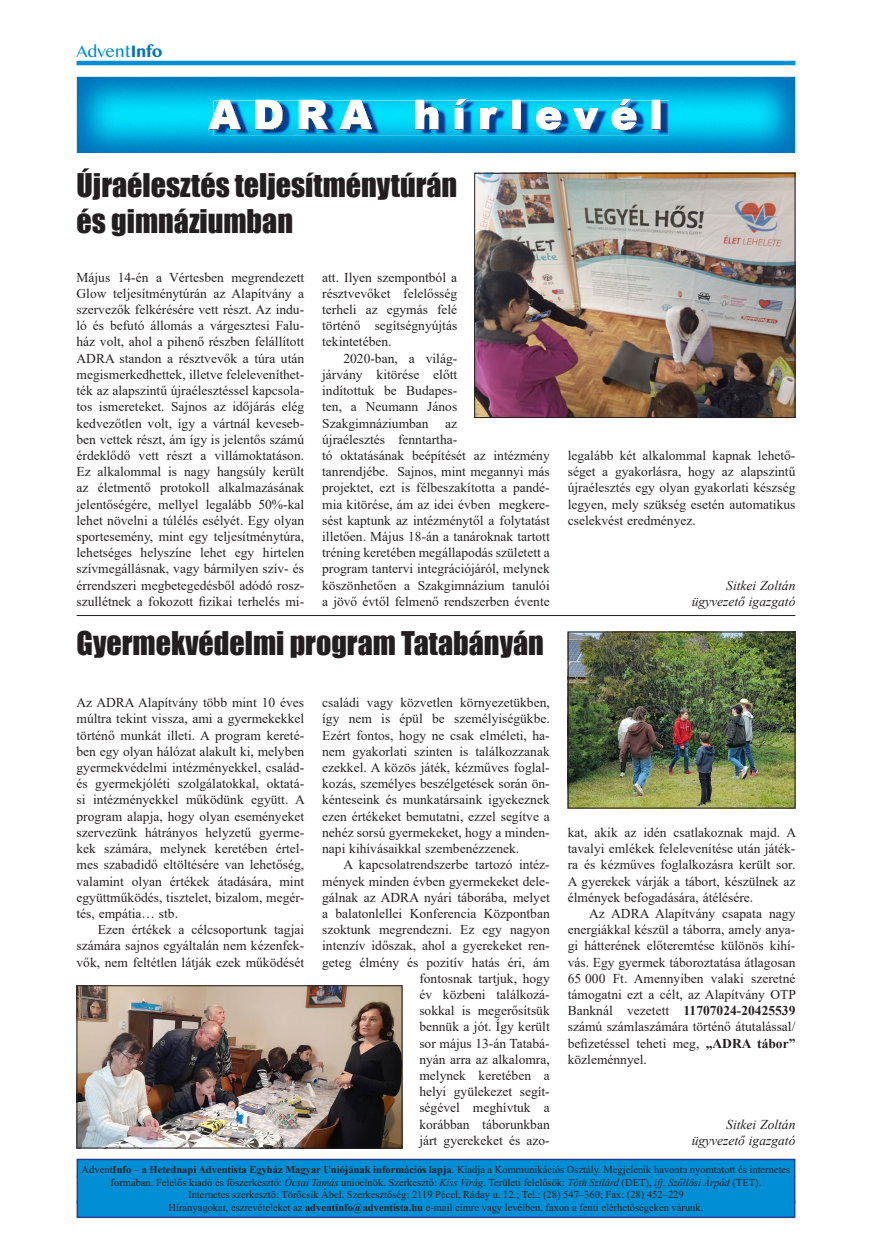
<style>
.page{position:relative;width:872px;height:1242px;background:#fff}
.page>*{position:absolute;margin:0;border:0;box-sizing:border-box;transform-origin:0 0}
.t1{font:900 40.5px "Arial";letter-spacing:.3em;color:#fff}
.t2{font:30px/36px "Impact";color:#231f20}
.t3{font:15px "Bangla MN";letter-spacing:-.03em;color:#008fd5}
.t4{font:13.5px/16.2px "Times New Roman";color:#231f20;text-align:justify}
.t5{font:italic 13.5px/16.2px "Times New Roman";color:#231f20;text-align:right}
.t6{font:10.5px/12.6px "Times New Roman";color:#231f20;text-align:center}
.s1{font-weight:700;color:#0072bc}
.s2{font-weight:700}
.s3{font-style:italic}
</style>
<div class="page">
<hr style="left:77px;top:61px;width:718px;height:4px;background:#008fd5">
<svg style="left:76px;top:76px;width:720px;height:77px;background:#07a1d6"></svg>
<img style="left:476px;top:175px;width:317px;height:241px">
<div style="left:474px;top:173px;width:321px;height:245px;border:1px solid #231f20"></div>
<hr style="left:77px;top:615px;width:718px;height:1px;background:#231f20">
<img style="left:79px;top:987px;width:321px;height:159px">
<div style="left:77px;top:985px;width:325px;height:163px;border:1px solid #231f20"></div>
<img style="left:570px;top:633px;width:223px;height:173px">
<div style="left:568px;top:631px;width:227px;height:177px;border:1px solid #231f20"></div>
<div style="left:77px;top:1159px;width:717px;height:58px;background:#008fd5"></div>
<div style="left:77px;top:1158px;width:718px;height:60px;border:2px solid #253f8e"></div>
<p class="t3" style="left:77px;top:41px;width:87px">Advent<span class="s1">Info</span></p>
<h1 class="t1" style="left:209px;top:85px;width:455px">ADRA hírlevél</h1>
<h2 class="t2" style="left:77px;top:166px;width:382px">Újraélesztés teljesítménytúrán és gimnáziumban</h2>
<p class="t4" style="left:77px;top:269px;width:229px">Május 14-én a Vértesben megrendezett Glow teljesítménytúrán az Alapítvány a szervezők felkérésére vett részt. Az indu&shy;ló és befutó állomás a várgesztesi Falu&shy;ház volt, ahol a pihenő részben felállított ADRA standon a résztvevők a túra után megismerkedhettek, illetve feleleveníthet&shy;ték az alapszintű újraélesztéssel kapcsola&shy;tos ismereteket. Sajnos az időjárás elég kedvezőtlen volt, így a vártnál keveseb&shy;ben vettek részt, ám így is jelentős számú érdeklődő vett részt a villámoktatáson.<br>Ez alkalommal is nagy hangsúly került az életmentő protokoll alkalmazásának jelentőségére, mellyel legalább 50%-kal lehet növelni a túlélés esélyét. Egy olyan sportesemény, mint egy teljesítménytúra, lehetséges helyszíne lehet egy hirtelen szívmegállásnak, vagy bármilyen szív- és érrendszeri megbetegedésből adódó ros - szullétnek a fokozott fizikai terhelés mi-</p>
<p class="t4" style="left:322px;top:269px;width:137px">att. Ilyen szempontból a résztvevőket felelősség terheli az egymás felé történő segítségnyújtás tekintetében.</p>
<p class="t4" style="left:322px;top:350px;width:229px;text-align:left;text-indent:21px">2020-ban, a világ-<br>járvány kitörése előtt<br>indítottuk be Budapes-<br>ten, a Neumann János Szakgimnáziumban az<br>újraélesztés fenntartha-<br>tó oktatásának beépítését az intézmény tanrendjébe. Sajnos, mint megannyi más projektet, ezt is félbeszakította a pandé&shy;mia kitörése, ám az idei évben megkere&shy;sést kaptunk az intézménytől a folytatást illetően. Május 18-án a tanároknak tartott tréning keretében megállapodás született a program tantervi integrációjáról, melynek köszönhetően a Szakgimnázium tanulói a jövő évtől felmenő rendszerben évente</p>
<h2 class="t2" style="left:77px;top:625px;width:469px">Gyermekvédelmi program Tatabányán</h2>
<p class="t4" style="left:77px;top:694px;width:230px">Az ADRA Alapítvány több mint 10 éves múltra tekint vissza, ami a gyermekekkel történő munkát illeti. A program kereté&shy;ben egy olyan hálózat alakult ki, melyben gyermekvédelmi intézményekkel, család&shy;és gyermekjóléti szolgálatokkal, oktatá&shy;si intézményekkel működünk együtt. A program alapja, hogy olyan eseményeket szervezünk hátrányos helyzetű gyerme&shy;kek számára, melynek keretében értel&shy;mes szabadidő eltöltésére van lehetőség, valamint olyan értékek átadására, mint együttműködés, tisztelet, bizalom, megér&shy;tés, empátia… stb.</p>
<p class="t4" style="left:77px;top:921px;width:229px;text-indent:21px">Ezen értékek a célcsoportunk tagjai számára sajnos egyáltalán nem kézenfek&shy;vők, nem feltétlen látják ezek működését</p>
<p class="t4" style="left:322px;top:694px;width:229px">családi vagy közvetlen környezetükben, így nem is épül be személyiségükbe.<br>Ezért fontos, hogy ne csak elméleti, ha&shy;nem gyakorlati szinten is találkozzanak ezekkel. A közös játék, kézműves foglal&shy;kozás, személyes beszélgetések során ön&shy;kénteseink és munkatársaink igyekeznek ezen értékeket bemutatni, ezzel segítve a nehéz sorsú gyermekeket, hogy a minden&shy;napi kihívásaikkal szembenézzenek.</p>
<p class="t4" style="left:322px;top:856px;width:229px;text-align:right">A kapcsolatrendszerbe tartozó intéz&shy;mények minden évben gyermekeket dele&shy;gálnak az ADRA nyári táborába, melyet a balatonlellei Konferencia Központban szoktunk megrendezni. Ez egy nagyon intenzív időszak, ahol a gyerekeket ren&shy;geteg élmény és pozitív hatás éri, ám fontosnak tartjuk, hogy<br>év közbeni találkozá-<br>sokkal is megerősítsük<br>bennük a jót. Így került<br>sor május 13-án Tatabá-<br>nyán arra az alkalomra,<br>melynek keretében a<br>helyi gyülekezet segít-<br>ségével meghívtuk a<br>korábban táborunkban<br>járt gyerekeket és azo-</p>
<p class="t4" style="left:568px;top:447px;width:229px">legalább két alkalommal kapnak lehető&shy;séget a gyakorlásra, hogy az alapszintű újraélesztés egy olyan gyakorlati készség legyen, mely szükség esetén automatikus cselekvést eredményez.</p>
<p class="t5" style="left:692px;top:576px;width:105px">Sitkei Zoltán ügyvezető igazgató</p>
<p class="t4" style="left:568px;top:824px;width:230px">kat, akik az idén csatlakoznak majd. A tavalyi emlékek felelevenítése után játék&shy;ra és kézműves foglalkozásra került sor.<br>A gyerekek várják a tábort, készülnek az élmények befogadására, átélésére.</p>
<p class="t4" style="left:568px;top:905px;width:230px;text-indent:21px">Az ADRA Alapítvány csapata nagy energiákkal készül a táborra, amely anya&shy;gi hátterének előteremtése különös kihí&shy;vás. Egy gyermek táboroztatása átlagosan 65 000 Ft. Amennyiben valaki szeretné támogatni ezt a célt, az Alapítvány OTP Banknál vezetett <span class="s2">11707024-20425539 </span>számú számlaszámára történő átutalással/ befizetéssel teheti meg, <span class="s2">„ADRA tábor” </span>közleménnyel.</p>
<p class="t5" style="left:692px;top:1115px;width:105px">Sitkei Zoltán ügyvezető igazgató</p>
<p class="t6" style="left:82px;top:1163px;width:710px">Advent<span class="s2">Info</span> – <span class="s2">a Hetednapi Adventista Egyház Magyar Uniójának információs lapja</span>. Kiadja a Kommunikációs Osztály. Megjelenik havonta nyomtatott és internetes formában. Felelős kiadó és főszerkesztő: <span class="s3">Ócsai Tamás</span> unióelnök. Szerkesztő: <span class="s3">Kiss Virág</span>. Területi felelősök: <span class="s3">Tóth Szilárd</span> (DET), <span class="s3">ifj. Szőllősi Árpád</span> (TET).<br>Internetes szerkesztő: Törőcsik Ábel. Szerkesztőség: 2119 Pécel, Ráday u. 12.; Tel.: (28) 547–360; Fax: (28) 452–229<br>Híranyagokat, észrevételeket az <span class="s2">adventinfo@adventista.hu</span> e-mail címre vagy levélben, faxon a fenti elérhetőségeken várunk.</p>
<p class="t4" style="left:433px;top:1180px;width:8px">8</p>
</div>
